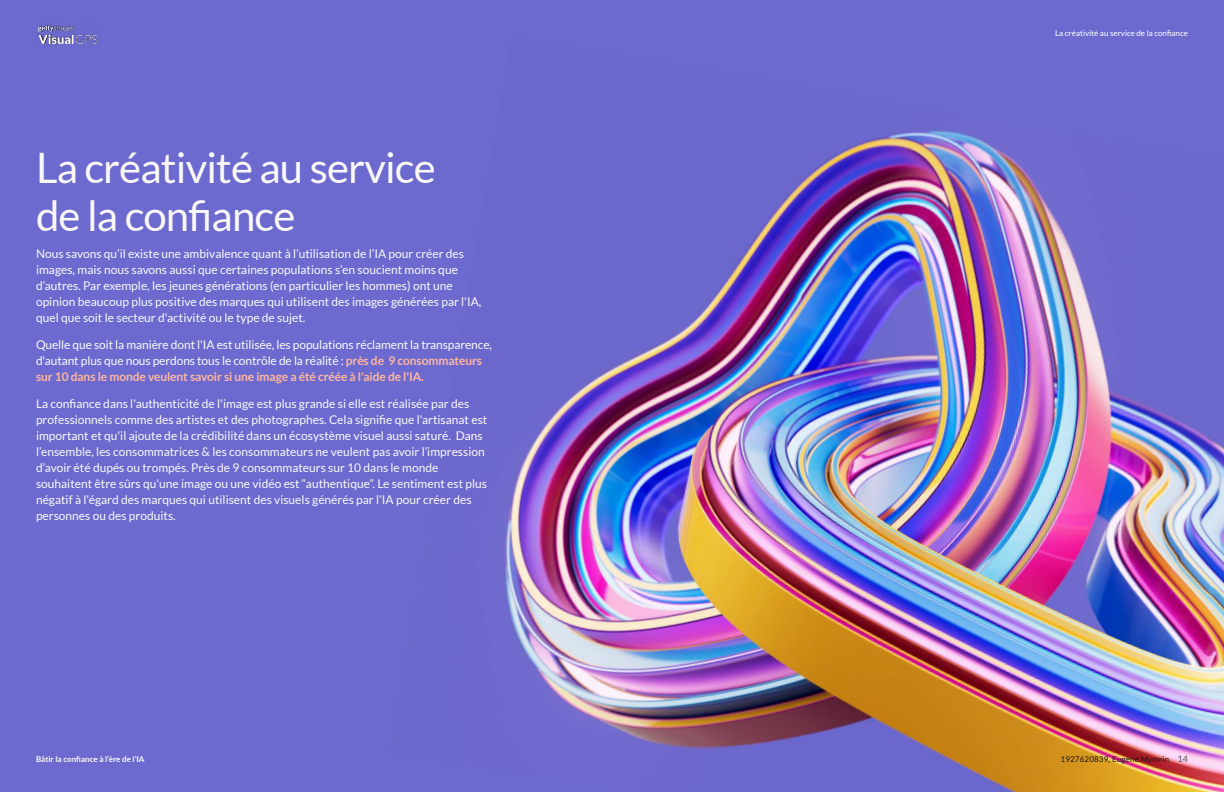
<style>
.page{position:relative;width:1224px;height:792px;background:#6c6acf}
.page>*{position:absolute;margin:0;border:0;box-sizing:border-box;transform-origin:0 0}
.t1{font:42px/48px "Lato";letter-spacing:-.02em;color:#f9f8f6}
.t2{font:12px/16px "Lato";color:#faf9f8}
.t3{font:8px "Lato";color:#fff}
.t4{font:700 8px "Lato";color:#faf9f8}
.t5{font:8px "Lato";letter-spacing:.02em;color:#191919}
.s1{font-weight:700;color:#ffb7a0}
.s2{font-size:9px;color:#58595b}
</style>
<div class="page">
<img style="left:504px;top:128px;width:720px;height:664px">
<img style="left:38px;top:25px;width:60px;height:19px">
<h1 class="t1" style="left:36px;top:143px;width:401px">La créativité au service de la confiance</h1>
<p class="t2" style="left:36px;top:246px;width:447px">Nous savons qu’il existe une ambivalence quant à l’utilisation de l’IA pour créer des images, mais nous savons aussi que certaines populations s’en soucient moins que d’autres. Par exemple, les jeunes générations (en particulier les hommes) ont une opinion beaucoup plus positive des marques qui utilisent des images générées par l'IA, quel que soit le secteur d'activité ou le type de sujet.</p>
<p class="t2" style="left:36px;top:337px;width:458px">Quelle que soit la manière dont l'IA est utilisée, les populations réclament la transparence, d'autant plus que nous perdons tous le contrôle de la réalité : <span class="s1">près de 9 consommateurs sur 10 dans le monde veulent savoir si une image a été créée à l'aide de l'IA.</span></p>
<p class="t2" style="left:36px;top:396px;width:453px">La confiance dans l'authenticité de l'image est plus grande si elle est réalisée par des professionnels comme des artistes et des photographes. Cela signifie que l'artisanat est important et qu'il ajoute de la crédibilité dans un écosystème visuel aussi saturé. Dans l’ensemble, les consommatrices &amp; les consommateurs ne veulent pas avoir l’impression d’avoir été dupés ou trompés. Près de 9 consommateurs sur 10 dans le monde souhaitent être sûrs qu'une image ou une vidéo est “authentique”. Le sentiment est plus négatif à l'égard des marques qui utilisent des visuels générés par l'IA pour créer des personnes ou des produits.</p>
<p class="t3" style="left:1055px;top:29px;width:134px">La créativité au service de la confiance</p>
<p class="t4" style="left:36px;top:755px;width:110px">Bâtir la confiance à l’ère de l’IA</p>
<p class="t5" style="left:1061px;top:755px;width:129px">1927620839, Eugene Mymrin <span class="s2">14</span></p>
</div>
